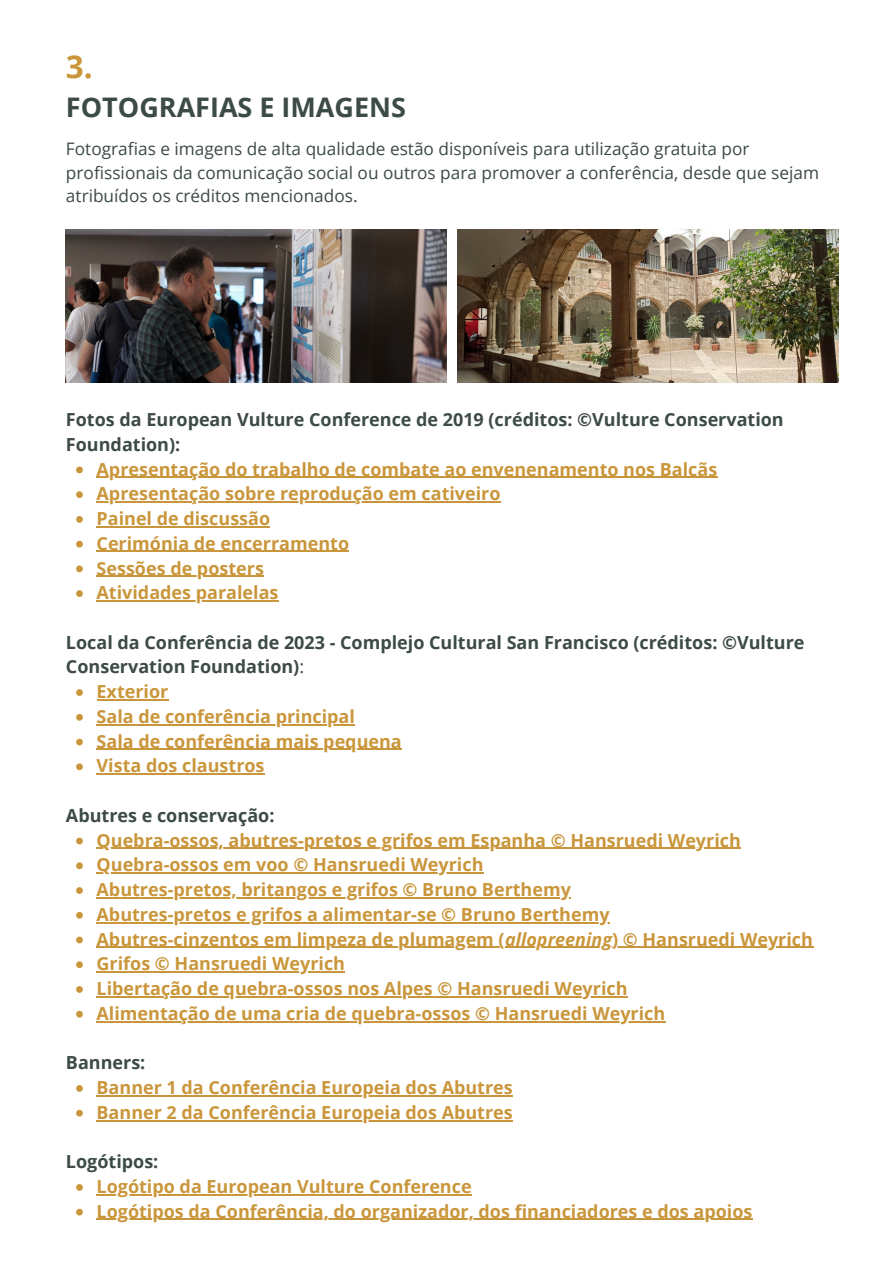
<style>
.page{position:relative;width:893px;height:1264px;background:#fff}
.page>*{position:absolute;margin:0;border:0;box-sizing:border-box;transform-origin:0 0}
.t1{font:700 31.5px "Open Sans";color:#ca963b}
.t2{font:700 27px "Open Sans";color:#3c4a48}
.t3{font:700 18px "Open Sans";color:#ca963b}
.t4{font:700 18px/24.8px "Open Sans";color:#3c4a48}
.t5{font:17.25px/23.5px "Open Sans";color:#3c4a48}
.s1{font-weight:400}
.s2{font-style:italic}
</style>
<div class="page">
<svg style="left:76px;top:466px;width:7px;height:7px"></svg>
<hr style="left:97px;top:476px;width:620px;height:2px;background:#ca963b">
<svg style="left:76px;top:491px;width:7px;height:7px"></svg>
<hr style="left:97px;top:501px;width:404px;height:1px;background:#ca963b">
<svg style="left:76px;top:516px;width:7px;height:7px"></svg>
<hr style="left:97px;top:526px;width:173px;height:1px;background:#ca963b">
<svg style="left:76px;top:540px;width:7px;height:7px"></svg>
<hr style="left:97px;top:551px;width:252px;height:1px;background:#ca963b">
<svg style="left:76px;top:565px;width:7px;height:7px"></svg>
<hr style="left:97px;top:575px;width:167px;height:1px;background:#ca963b">
<svg style="left:76px;top:590px;width:7px;height:7px"></svg>
<hr style="left:97px;top:600px;width:181px;height:1px;background:#ca963b">
<svg style="left:76px;top:689px;width:7px;height:7px"></svg>
<hr style="left:97px;top:699px;width:71px;height:1px;background:#ca963b">
<svg style="left:76px;top:714px;width:7px;height:6px"></svg>
<hr style="left:97px;top:724px;width:258px;height:1px;background:#ca963b">
<svg style="left:76px;top:738px;width:7px;height:7px"></svg>
<hr style="left:97px;top:748px;width:305px;height:2px;background:#ca963b">
<svg style="left:76px;top:763px;width:7px;height:7px"></svg>
<hr style="left:97px;top:773px;width:168px;height:1px;background:#ca963b">
<svg style="left:76px;top:837px;width:7px;height:7px"></svg>
<hr style="left:97px;top:847px;width:644px;height:1px;background:#ca963b">
<svg style="left:76px;top:862px;width:7px;height:7px"></svg>
<hr style="left:97px;top:872px;width:387px;height:1px;background:#ca963b">
<svg style="left:76px;top:887px;width:7px;height:6px"></svg>
<hr style="left:97px;top:897px;width:474px;height:1px;background:#ca963b">
<svg style="left:76px;top:911px;width:7px;height:7px"></svg>
<hr style="left:97px;top:922px;width:513px;height:1px;background:#ca963b">
<svg style="left:76px;top:936px;width:7px;height:7px"></svg>
<hr style="left:97px;top:946px;width:408px;height:1px;background:#ca963b">
<hr style="left:505px;top:946px;width:107px;height:1px;background:#ca963b">
<hr style="left:612px;top:946px;width:201px;height:1px;background:#ca963b">
<svg style="left:76px;top:961px;width:7px;height:7px"></svg>
<hr style="left:97px;top:971px;width:248px;height:1px;background:#ca963b">
<svg style="left:76px;top:986px;width:7px;height:6px"></svg>
<hr style="left:97px;top:996px;width:531px;height:1px;background:#ca963b">
<svg style="left:76px;top:1010px;width:7px;height:7px"></svg>
<hr style="left:97px;top:1020px;width:568px;height:2px;background:#ca963b">
<svg style="left:76px;top:1085px;width:7px;height:6px"></svg>
<hr style="left:97px;top:1095px;width:416px;height:1px;background:#ca963b">
<svg style="left:76px;top:1109px;width:7px;height:7px"></svg>
<hr style="left:97px;top:1119px;width:416px;height:2px;background:#ca963b">
<svg style="left:76px;top:1184px;width:7px;height:6px"></svg>
<hr style="left:97px;top:1194px;width:375px;height:1px;background:#ca963b">
<svg style="left:76px;top:1208px;width:7px;height:7px"></svg>
<hr style="left:97px;top:1218px;width:656px;height:1px;background:#ca963b">
<img style="left:66px;top:229px;width:380px;height:153px">
<img style="left:457px;top:229px;width:381px;height:153px">
<p class="t1" style="left:66px;top:44px;width:28px">3.</p>
<p class="t2" style="left:66px;top:88px;width:341px">FOTOGRAFIAS E IMAGENS</p>
<p class="t5" style="left:66px;top:136px;width:754px">Fotografias e imagens de alta qualidade estão disponíveis para utilização gratuita por profissionais da comunicação social ou outros para promover a conferência, desde que sejam atribuídos os créditos mencionados.</p>
<p class="t4" style="left:66px;top:406px;width:719px">Fotos da European Vulture Conference de 2019 (créditos: ©Vulture Conservation<br>Foundation):</p>
<p class="t3" style="left:97px;top:456px;width:622px">Apresentação do trabalho de combate ao envenenamento nos Balcãs</p>
<p class="t3" style="left:97px;top:481px;width:405px">Apresentação sobre reprodução em cativeiro</p>
<p class="t3" style="left:97px;top:506px;width:175px">Painel de discussão</p>
<p class="t3" style="left:97px;top:530px;width:254px">Cerimónia de encerramento</p>
<p class="t3" style="left:97px;top:555px;width:169px">Sessões de posters</p>
<p class="t3" style="left:97px;top:580px;width:183px">Atividades paralelas</p>
<p class="t4" style="left:66px;top:629px;width:740px">Local da Conferência de 2023 - Complejo Cultural San Francisco (créditos: ©Vulture<br>Conservation Foundation)<span class="s1">:</span></p>
<p class="t3" style="left:97px;top:679px;width:73px">Exterior</p>
<p class="t3" style="left:97px;top:703px;width:260px">Sala de conferência principal</p>
<p class="t3" style="left:97px;top:728px;width:307px">Sala de conferência mais pequena</p>
<p class="t3" style="left:97px;top:753px;width:169px">Vista dos claustros</p>
<p class="t4" style="left:66px;top:802px;width:210px">Abutres e conservação:</p>
<p class="t3" style="left:97px;top:827px;width:645px">Quebra-ossos, abutres-pretos e grifos em Espanha © Hansruedi Weyrich</p>
<p class="t3" style="left:97px;top:852px;width:388px">Quebra-ossos em voo © Hansruedi Weyrich</p>
<p class="t3" style="left:97px;top:876px;width:476px">Abutres-pretos, britangos e grifos © Bruno Berthemy</p>
<p class="t3" style="left:97px;top:901px;width:514px">Abutres-pretos e grifos a alimentar-se © Bruno Berthemy</p>
<p class="t3" style="left:97px;top:926px;width:718px">Abutres-cinzentos em limpeza de plumagem (<span class="s2">allopreening</span>) © Hansruedi Weyrich</p>
<p class="t3" style="left:97px;top:951px;width:250px">Grifos © Hansruedi Weyrich</p>
<p class="t3" style="left:97px;top:975px;width:532px">Libertação de quebra-ossos nos Alpes © Hansruedi Weyrich</p>
<p class="t3" style="left:97px;top:1000px;width:570px">Alimentação de uma cria de quebra-ossos © Hansruedi Weyrich</p>
<p class="t4" style="left:66px;top:1049px;width:81px">Banners:</p>
<p class="t3" style="left:97px;top:1074px;width:417px">Banner 1 da Conferência Europeia dos Abutres</p>
<p class="t3" style="left:97px;top:1099px;width:417px">Banner 2 da Conferência Europeia dos Abutres</p>
<p class="t4" style="left:66px;top:1148px;width:94px">Logótipos:</p>
<p class="t3" style="left:97px;top:1173px;width:376px">Logótipo da European Vulture Conference</p>
<p class="t3" style="left:97px;top:1198px;width:657px">Logótipos da Conferência, do organizador, dos financiadores e dos apoios</p>
</div>
